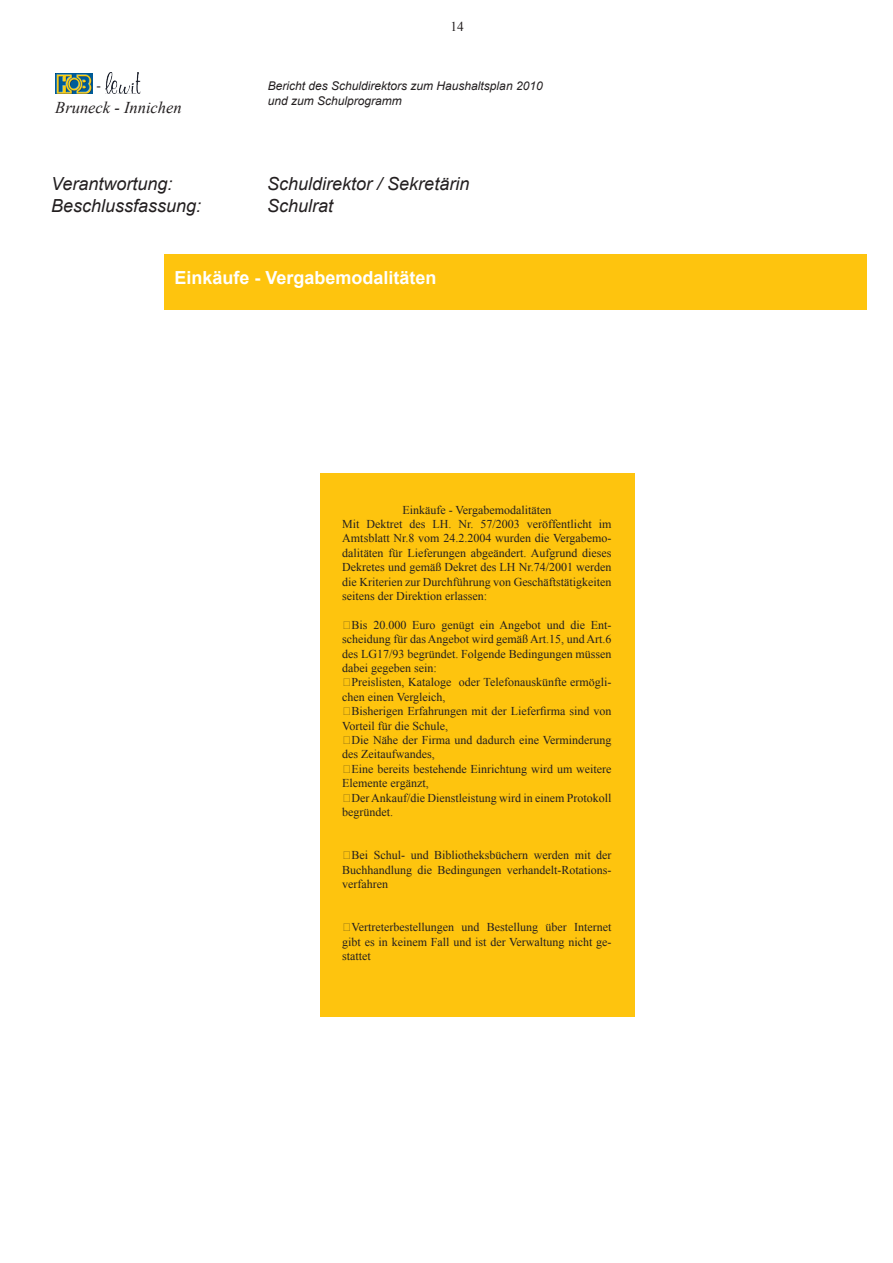
<style>
.page{position:relative;width:893px;height:1263px;background:#fff}
.page>*{position:absolute;margin:0;border:0;box-sizing:border-box;transform-origin:0 0}
.t1{font:italic 18px "Arial";color:#231f20}
.t2{font:700 18px "Arial";color:#fff}
.t3{font:italic 16.5px "Times New Roman";color:#231f20}
.t4{font:13.5px "Times New Roman";color:#231f20}
.t5{font:12px/14.4px "Times New Roman";color:#231f20}
.t6{font:italic 12px/14.4px "Arial";color:#231f20}
</style>
<div class="page">
<div style="left:164px;top:255px;width:702px;height:55px;background:#fec40e"></div>
<img style="left:56px;top:73px;width:36px;height:21px">
<img style="left:105px;top:73px;width:35px;height:21px">
<div style="left:320px;top:473px;width:315px;height:544px;background:#fec40e"></div>
<p class="t4" style="left:450px;top:18px;width:15px">14</p>
<p class="t4" style="left:97px;top:78px;width:6px">-</p>
<p class="t6" style="left:268px;top:79px;width:276px">Bericht des Schuldirektors zum Haushaltsplan 2010 und zum Schulprogramm</p>
<h2 class="t3" style="left:55px;top:98px;width:128px">Bruneck - Innichen</h2>
<h1 class="t1" style="left:51px;top:174px;width:123px">Verantwortung:</h1>
<h1 class="t1" style="left:267px;top:174px;width:204px">Schuldirektor / Sekretärin</h1>
<h1 class="t1" style="left:51px;top:195px;width:152px">Beschlussfassung:</h1>
<h1 class="t1" style="left:267px;top:195px;width:68px">Schulrat</h1>
<h1 class="t2" style="left:174px;top:268px;width:264px">Einkäufe - Vergabemodalitäten</h1>
<p class="t5" style="left:342px;top:502px;width:271px;text-indent:60px">Einkäufe - Vergabemodalitäten<br>Mit Dektret des LH. Nr. 57/2003 veröffentlicht im Amtsblatt Nr.8 vom 24.2.2004 wurden die Vergabemo&shy;dalitäten für Lieferungen abgeändert. Aufgrund dieses Dekretes und gemäß Dekret des LH Nr.74/2001 werden die Kriterien zur Durchführung von Geschäftstätigkeiten seitens der Direktion erlassen:</p>
<p class="t5" style="left:342px;top:617px;width:271px;text-align:justify">►Bis 20.000 Euro genügt ein Angebot und die Ent&shy;scheidung für das Angebot wird gemäß Art.15, und Art.6 des LG17/93 begründet. Folgende Bedingungen müssen dabei gegeben sein:</p>
<p class="t5" style="left:342px;top:675px;width:271px">○ Preislisten, Kataloge oder Telefonauskünfte ermögli&shy;chen einen Vergleich,</p>
<p class="t5" style="left:342px;top:704px;width:271px">○ Bisherigen Erfahrungen mit der Lieferfirma sind von<br>Vorteil für die Schule,</p>
<p class="t5" style="left:342px;top:733px;width:271px">○ Die Nähe der Firma und dadurch eine Verminderung des Zeitaufwandes,</p>
<p class="t5" style="left:342px;top:761px;width:271px">○ Eine bereits bestehende Einrichtung wird um weitere<br>Elemente ergänzt,</p>
<p class="t5" style="left:342px;top:790px;width:271px">○ DerAnkauf/die Dienstleistung wird in einem Protokoll begründet.</p>
<p class="t5" style="left:342px;top:848px;width:271px;text-align:justify">►Bei Schul- und Bibliotheksbüchern werden mit der Buchhandlung die Bedingungen verhandelt-Rotations&shy;verfahren</p>
<p class="t5" style="left:342px;top:920px;width:271px;text-align:justify">►Vertreterbestellungen und Bestellung über Internet gibt es in keinem Fall und ist der Verwaltung nicht ge&shy;stattet</p>
</div>
